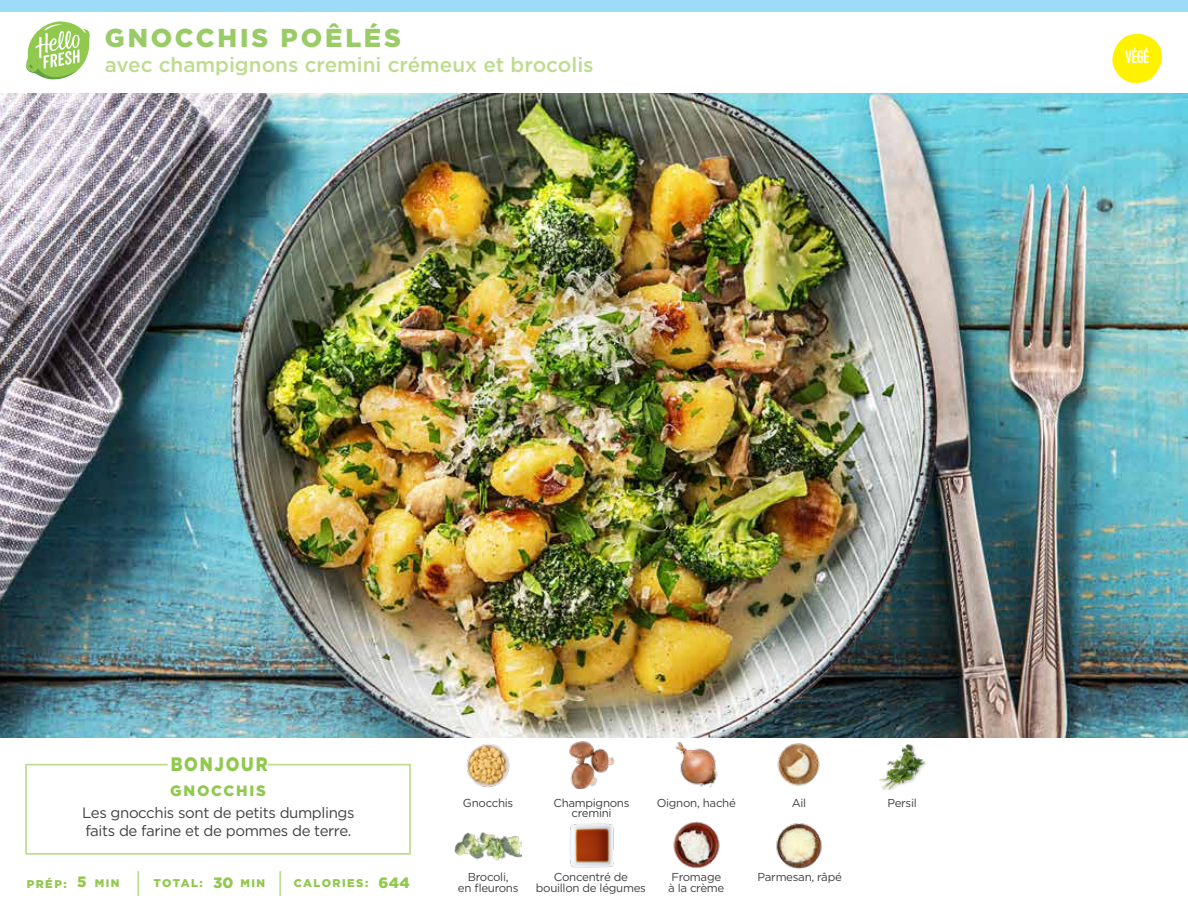
<style>
.page{position:relative;width:1188px;height:918px;background:#fff}
.page>*{position:absolute;margin:0;border:0;box-sizing:border-box;transform-origin:0 0}
.t1{font:900 25.8px "Gotham";letter-spacing:.105em;color:#9c6}
.t2{font:500 20.7px "Gotham";color:#bedc8f}
.t3{font:900 19.5px "Gotham";letter-spacing:.11em;color:#91c84e;scale:.85 1}
.t4{font:18px "Kapra";color:#fff}
.t5{font:15px/18px "Gotham";letter-spacing:-.025em;color:#414042}
.t6{font:900 15px "Gotham";letter-spacing:.11em;color:#91c84e}
.t7{font:11.55px/10.5px "Gotham";letter-spacing:-.025em;color:#414042;text-align:center}
.t8{font:900 11.25px "Gotham";letter-spacing:.125em;color:#91c84e}
.t9{font:900 10.95px "Gotham";letter-spacing:.135em;color:#91c84e}
</style>
<div class="page">
<div style="left:0;top:0;width:1188px;height:12px;background:#9ddcf9"></div>
<img style="left:0;top:93px;width:1188px;height:644px">
<svg style="left:25px;top:763px;width:386px;height:92px"></svg>
<img style="left:466px;top:743px;width:44px;height:44px">
<img style="left:455px;top:832px;width:66px;height:29px">
<img style="left:675px;top:742px;width:43px;height:46px">
<img style="left:673px;top:821px;width:47px;height:47px">
<img style="left:570px;top:823px;width:44px;height:45px">
<img style="left:776px;top:823px;width:46px;height:46px">
<img style="left:777px;top:743px;width:43px;height:43px">
<hr style="left:137px;top:871px;width:2px;height:25px;background:#bedc8f">
<hr style="left:279px;top:871px;width:2px;height:25px;background:#bedc8f">
<svg style="left:1112px;top:33px;width:51px;height:50px"></svg>
<div style="left:1120px;top:51px;width:34px;height:16px;background:#fff200"></div>
<img style="left:564px;top:737px;width:55px;height:52px">
<img style="left:879px;top:744px;width:47px;height:46px">
<svg style="left:26px;top:21px;width:64px;height:59px"></svg>
<h1 class="t1" style="left:105px;top:23px;width:298px">GNOCCHIS POÊLÉS</h1>
<h2 class="t2" style="left:105px;top:52px;width:490px">avec champignons cremini crémeux et brocolis</h2>
<h3 class="t4" style="left:1125px;top:47px;width:26px">VÉGÉ</h3>
<h3 class="t3" style="left:171px;top:753px;width:116px">BONJOUR</h3>
<p class="t6" style="left:170px;top:782px;width:97px">GNOCCHIS</p>
<p class="t5" style="left:82px;top:803px;width:274px">Les gnocchis sont de petits dumplings faits de farine et de pommes de terre.</p>
<p class="t7" style="left:463px;top:797px;width:52px">Gnocchis</p>
<p class="t7" style="left:657px;top:797px;width:81px">Oignon, haché</p>
<p class="t7" style="left:553px;top:797px;width:78px">Champignons</p>
<p class="t7" style="left:792px;top:797px;width:16px">Ail</p>
<p class="t7" style="left:571px;top:807px;width:42px">cremini</p>
<p class="t6" style="left:77px;top:873px;width:11px">5</p>
<p class="t6" style="left:213px;top:874px;width:22px">30</p>
<p class="t8" style="left:27px;top:878px;width:41px">PRÉP:</p>
<p class="t9" style="left:95px;top:877px;width:26px">MIN</p>
<p class="t8" style="left:154px;top:877px;width:51px">TOTAL:</p>
<p class="t9" style="left:240px;top:877px;width:26px">MIN</p>
<p class="t8" style="left:294px;top:877px;width:76px">CALORIES:</p>
<p class="t7" style="left:536px;top:872px;width:112px">Concentré de bouillon de légumes</p>
<p class="t7" style="left:758px;top:872px;width:86px">Parmesan, râpé</p>
<p class="t7" style="left:458px;top:872px;width:62px">Brocoli,<br>en fleurons</p>
<p class="t7" style="left:671px;top:872px;width:51px">Fromage</p>
<p class="t6" style="left:379px;top:874px;width:33px">644</p>
<p class="t7" style="left:668px;top:882px;width:58px">à la crème</p>
<p class="t7" style="left:887px;top:797px;width:31px">Persil</p>
</div>
